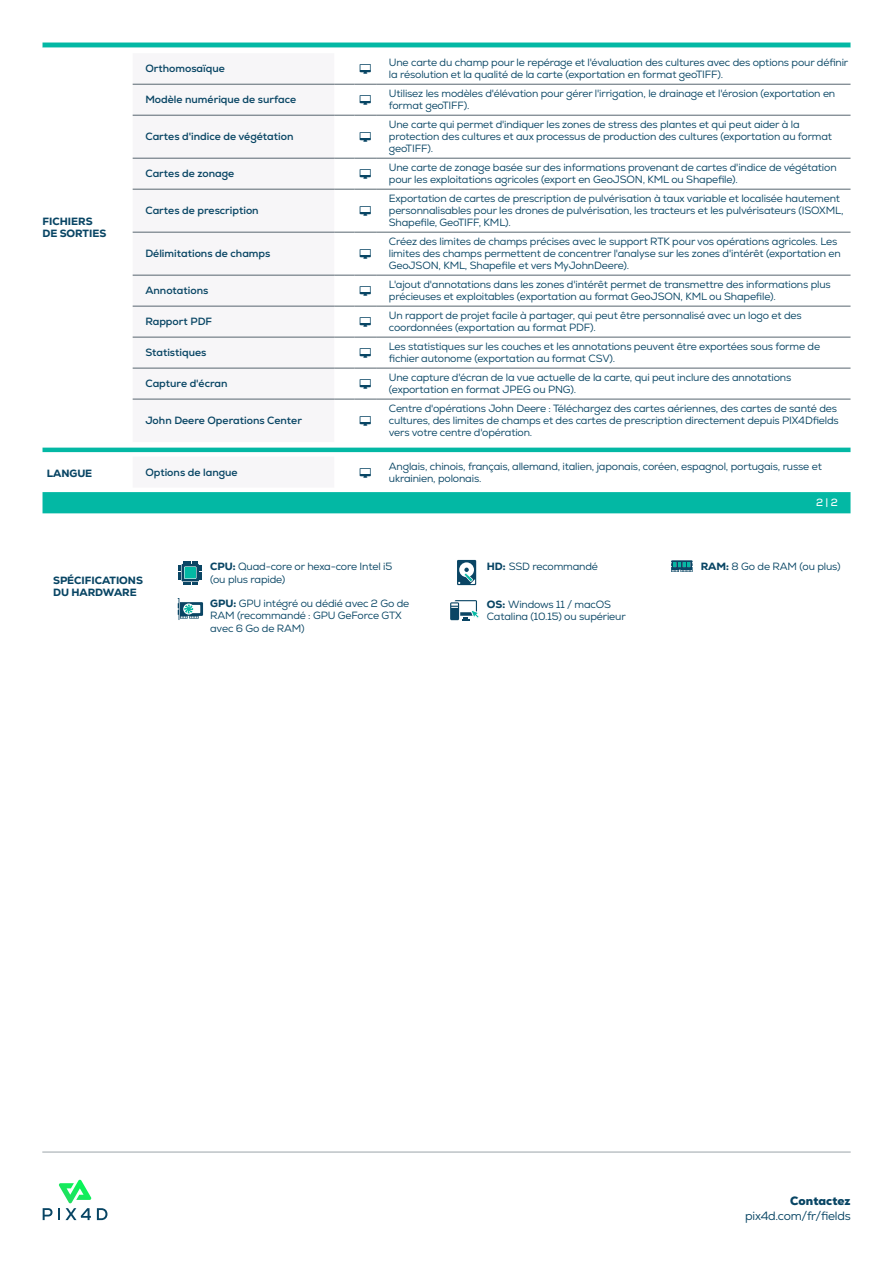
<style>
.page{position:relative;width:893px;height:1263px;background:#fff}
.page>*{position:absolute;margin:0;border:0;box-sizing:border-box;transform-origin:0 0}
.t1{font:12px/15px "Nexa";letter-spacing:-.02em;color:#084564;text-align:right}
.t2{font:10.5px/12px "Nexa";letter-spacing:-.015em;color:#084564}
.t3{font:700 10.5px "Nexa";color:#084564}
.t4{font:800 10.5px/12px "Nexa";letter-spacing:-.005em;color:#084564}
.t5{font:10.5px "Nexa";color:#fff}
.s1{font-weight:800}
.s2{font-weight:900}
</style>
<div class="page">
<svg style="left:43px;top:43px;width:807px;height:470px"></svg>
<svg style="left:43px;top:48px;width:807px;height:5px"></svg>
<div style="left:133px;top:53px;width:201px;height:435px;background:#f7f6f8"></div>
<hr style="left:133px;top:84px;width:201px;height:1px;background:#586670">
<svg style="left:334px;top:84px;width:42px;height:1px"></svg>
<hr style="left:376px;top:84px;width:474px;height:1px;background:#586670">
<hr style="left:133px;top:115px;width:201px;height:1px;background:#586670">
<svg style="left:334px;top:115px;width:42px;height:1px"></svg>
<hr style="left:376px;top:115px;width:474px;height:1px;background:#586670">
<hr style="left:133px;top:158px;width:201px;height:1px;background:#586670">
<svg style="left:334px;top:158px;width:42px;height:1px"></svg>
<hr style="left:376px;top:158px;width:474px;height:1px;background:#586670">
<hr style="left:133px;top:189px;width:201px;height:1px;background:#586670">
<svg style="left:334px;top:189px;width:42px;height:1px"></svg>
<hr style="left:376px;top:189px;width:474px;height:1px;background:#586670">
<hr style="left:133px;top:232px;width:201px;height:1px;background:#586670">
<svg style="left:334px;top:232px;width:42px;height:1px"></svg>
<hr style="left:376px;top:232px;width:474px;height:1px;background:#586670">
<hr style="left:133px;top:275px;width:201px;height:1px;background:#586670">
<svg style="left:334px;top:275px;width:42px;height:1px"></svg>
<hr style="left:376px;top:275px;width:474px;height:1px;background:#586670">
<hr style="left:133px;top:306px;width:201px;height:1px;background:#586670">
<svg style="left:334px;top:306px;width:42px;height:1px"></svg>
<hr style="left:376px;top:306px;width:474px;height:1px;background:#586670">
<hr style="left:133px;top:337px;width:201px;height:1px;background:#586670">
<svg style="left:334px;top:337px;width:42px;height:1px"></svg>
<hr style="left:376px;top:337px;width:474px;height:1px;background:#586670">
<hr style="left:133px;top:368px;width:201px;height:1px;background:#586670">
<svg style="left:334px;top:368px;width:42px;height:1px"></svg>
<hr style="left:376px;top:368px;width:474px;height:1px;background:#586670">
<hr style="left:133px;top:399px;width:201px;height:1px;background:#586670">
<svg style="left:334px;top:399px;width:42px;height:1px"></svg>
<hr style="left:376px;top:399px;width:474px;height:1px;background:#586670">
<svg style="left:179px;top:561px;width:23px;height:23px"></svg>
<svg style="left:178px;top:598px;width:25px;height:22px"></svg>
<svg style="left:457px;top:560px;width:19px;height:25px"></svg>
<svg style="left:450px;top:600px;width:29px;height:20px"></svg>
<svg style="left:671px;top:560px;width:22px;height:12px"></svg>
<hr style="left:42px;top:1152px;width:809px;height:1px;background:#586670">
<svg style="left:43px;top:1180px;width:64px;height:40px"></svg>
<svg style="left:360px;top:64px;width:11px;height:10px"></svg>
<svg style="left:360px;top:95px;width:11px;height:10px"></svg>
<svg style="left:360px;top:132px;width:11px;height:10px"></svg>
<svg style="left:360px;top:169px;width:11px;height:10px"></svg>
<svg style="left:360px;top:206px;width:11px;height:10px"></svg>
<svg style="left:360px;top:249px;width:11px;height:10px"></svg>
<svg style="left:360px;top:286px;width:11px;height:10px"></svg>
<svg style="left:360px;top:317px;width:11px;height:10px"></svg>
<svg style="left:360px;top:348px;width:11px;height:10px"></svg>
<svg style="left:360px;top:379px;width:11px;height:10px"></svg>
<svg style="left:360px;top:416px;width:11px;height:10px"></svg>
<svg style="left:360px;top:468px;width:11px;height:9px"></svg>
<p class="t4" style="left:43px;top:216px;width:65px">FICHIERS<br>DE SORTIES</p>
<p class="t3" style="left:145px;top:62px;width:81px">Orthomosaïque</p>
<p class="t2" style="left:389px;top:57px;width:461px">Une carte du champ pour le repérage et l'évaluation des cultures avec des options pour définir la résolution et la qualité de la carte (exportation en format geoTIFF).</p>
<p class="t3" style="left:145px;top:93px;width:152px">Modèle numérique de surface</p>
<p class="t2" style="left:389px;top:88px;width:448px">Utilisez les modèles d'élévation pour gérer l'irrigation, le drainage et l'érosion (exportation en format geoTIFF).</p>
<p class="t3" style="left:145px;top:130px;width:150px">Cartes d'indice de végétation</p>
<p class="t2" style="left:389px;top:119px;width:445px">Une carte qui permet d'indiquer les zones de stress des plantes et qui peut aider à la protection des cultures et aux processus de production des cultures (exportation au format geoTIFF).</p>
<p class="t3" style="left:145px;top:167px;width:90px">Cartes de zonage</p>
<p class="t2" style="left:389px;top:162px;width:449px">Une carte de zonage basée sur des informations provenant de cartes d'indice de végétation pour les exploitations agricoles (export en GeoJSON, KML ou Shapefile).</p>
<p class="t3" style="left:145px;top:204px;width:115px">Cartes de prescription</p>
<p class="t2" style="left:389px;top:193px;width:456px">Exportation de cartes de prescription de pulvérisation à taux variable et localisée hautement personnalisables pour les drones de pulvérisation, les tracteurs et les pulvérisateurs (ISOXML,<br>Shapefile, GeoTIFF, KML).</p>
<p class="t3" style="left:145px;top:247px;width:126px">Délimitations de champs</p>
<p class="t2" style="left:389px;top:236px;width:453px">Créez des limites de champs précises avec le support RTK pour vos opérations agricoles. Les limites des champs permettent de concentrer l'analyse sur les zones d'intérêt (exportation en<br>GeoJSON, KML, Shapefile et vers MyJohnDeere).</p>
<p class="t3" style="left:145px;top:284px;width:64px">Annotations</p>
<p class="t2" style="left:389px;top:279px;width:443px">L'ajout d'annotations dans les zones d'intérêt permet de transmettre des informations plus précieuses et exploitables (exportation au format GeoJSON, KML ou Shapefile).</p>
<p class="t3" style="left:145px;top:315px;width:68px">Rapport PDF</p>
<p class="t2" style="left:389px;top:310px;width:414px">Un rapport de projet facile à partager, qui peut être personnalisé avec un logo et des coordonnées (exportation au format PDF).</p>
<p class="t3" style="left:145px;top:346px;width:63px">Statistiques</p>
<p class="t2" style="left:389px;top:341px;width:433px">Les statistiques sur les couches et les annotations peuvent être exportées sous forme de fichier autonome (exportation au format CSV).</p>
<p class="t3" style="left:145px;top:377px;width:84px">Capture d'écran</p>
<p class="t2" style="left:389px;top:372px;width:404px">Une capture d'écran de la vue actuelle de la carte, qui peut inclure des annotations (exportation en format JPEG ou PNG).</p>
<p class="t3" style="left:145px;top:414px;width:158px">John Deere Operations Center</p>
<p class="t2" style="left:389px;top:403px;width:451px">Centre d'opérations John Deere : Téléchargez des cartes aériennes, des cartes de santé des cultures, des limites de champs et des cartes de prescription directement depuis PIX4Dfields vers votre centre d'opération.</p>
<p class="t4" style="left:47px;top:468px;width:47px">LANGUE</p>
<p class="t3" style="left:145px;top:465px;width:94px">Options de langue</p>
<p class="t2" style="left:389px;top:460px;width:435px">Anglais, chinois, français, allemand, italien, japonais, coréen, espagnol, portugais, russe et ukrainien, polonais.</p>
<p class="t5" style="left:816px;top:496px;width:23px">2 | 2</p>
<p class="t4" style="left:53px;top:574px;width:91px">SPÉCIFICATIONS<br>DU HARDWARE</p>
<p class="t2" style="left:210px;top:560px;width:184px;line-height:12.9px"><span class="s1">CPU:</span> Quad-core or hexa-core Intel i5 (ou plus rapide)</p>
<p class="t2" style="left:210px;top:598px;width:201px"><span class="s1">GPU:</span> GPU intégré ou dédié avec 2 Go de<br>RAM (recommandé : GPU GeForce GTX avec 6 Go de RAM)</p>
<p class="t2" style="left:487px;top:560px;width:113px"><span class="s1">HD:</span> SSD recommandé</p>
<p class="t2" style="left:487px;top:599px;width:141px"><span class="s1">OS:</span> Windows 11 / macOS<br>Catalina (10.15) ou supérieur</p>
<p class="t2" style="left:701px;top:560px;width:141px"><span class="s1">RAM:</span> 8 Go de RAM (ou plus)</p>
<p class="t1" style="left:745px;top:1193px;width:107px"><span class="s2">Contactez </span>pix4d.com/fr/fields</p>
</div>
